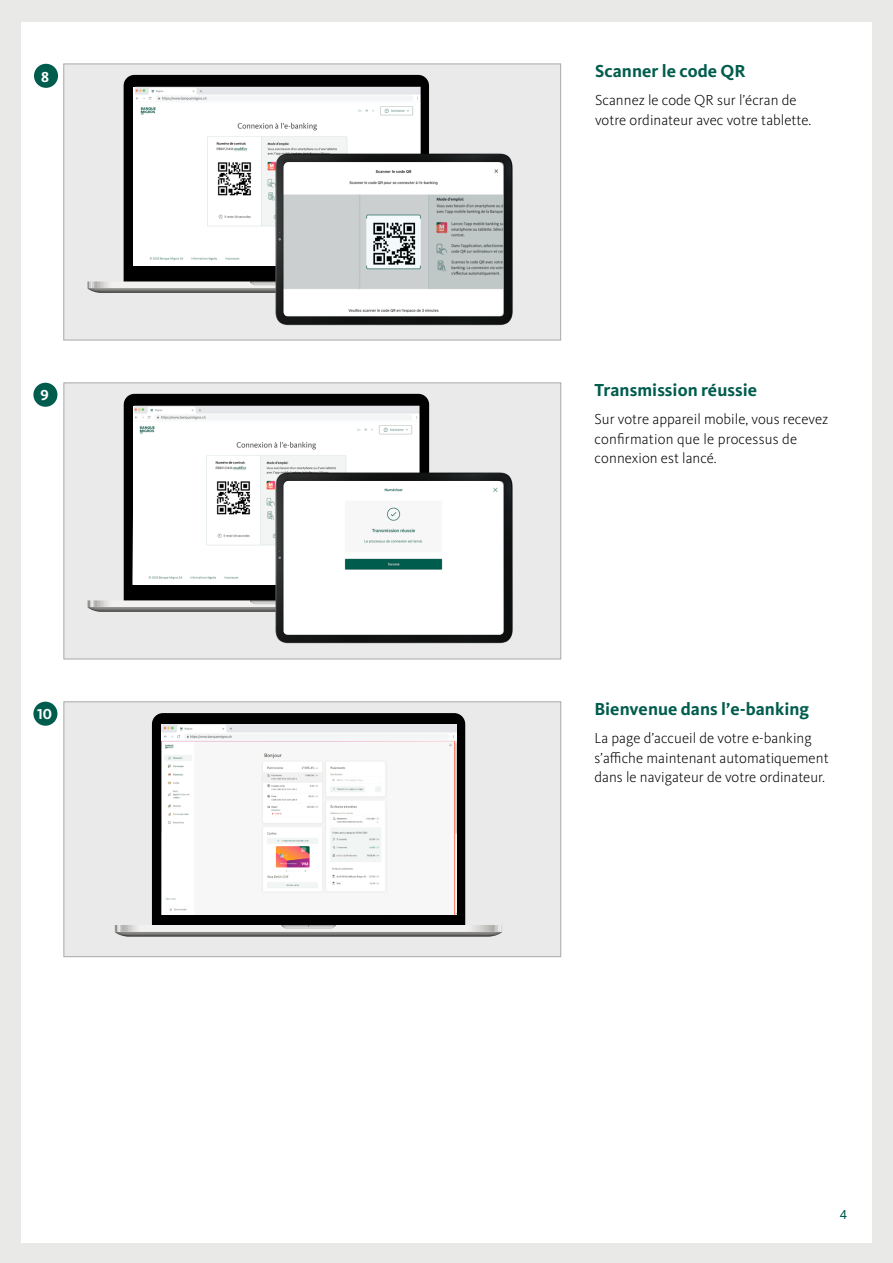
<style>
.page{position:relative;width:893px;height:1263px;background:#e9e9e8}
.page>*{position:absolute;margin:0;border:0;box-sizing:border-box;transform-origin:0 0}
.t1{font:700 18px "Migrosbank Kievit";letter-spacing:.005em;color:#005c4d}
.t2{font:300 15px/19.5px "Migrosbank Kievit";letter-spacing:.005em;color:#000}
.t3{font:700 15px "Migrosbank Kievit";color:#fff}
.t4{font:13.5px "Migrosbank Kievit";color:#005c4d}
</style>
<div class="page">
<div style="left:21px;top:23px;width:851px;height:1220px;background:#fff"></div>
<div style="left:64px;top:702px;width:497px;height:255px;background:#eaeaea;border:1px solid #a9a9a9"></div>
<div style="left:33px;top:383px;width:24px;height:24px;background:#005c4d;border-radius:50%"></div>
<div style="left:33px;top:702px;width:24px;height:24px;background:#005c4d;border-radius:50%"></div>
<svg style="left:152px;top:713px;width:313px;height:212px;background:#0b0809"></svg>
<img style="left:115px;top:932px;width:387px;height:5px">
<svg style="left:115px;top:925px;width:387px;height:7px"></svg>
<img style="left:281px;top:925px;width:55px;height:4px">
<div style="left:64px;top:383px;width:497px;height:276px;background:#eaeaea;border:1px solid #a9a9a9"></div>
<div style="left:124px;top:394px;width:305px;height:206px;background:#010000"></div>
<img style="left:88px;top:607px;width:165px;height:5px">
<svg style="left:88px;top:600px;width:162px;height:7px"></svg>
<img style="left:132px;top:406px;width:288px;height:179px">
<img style="left:253px;top:461px;width:260px;height:183px">
<div style="left:280px;top:474px;width:226px;height:161px;background:#000;opacity:.2"></div>
<img style="left:283px;top:481px;width:220px;height:154px">
<div style="left:34px;top:64px;width:24px;height:24px;background:#005c4d;border-radius:50%"></div>
<div style="left:64px;top:64px;width:497px;height:276px;background:#eaeaea;border:1px solid #a9a9a9"></div>
<div style="left:124px;top:75px;width:305px;height:206px;background:#010000"></div>
<img style="left:87px;top:288px;width:166px;height:5px">
<svg style="left:87px;top:281px;width:163px;height:7px"></svg>
<img style="left:134px;top:87px;width:287px;height:179px">
<img style="left:253px;top:142px;width:260px;height:184px">
<div style="left:280px;top:155px;width:226px;height:161px;background:#000;opacity:.2"></div>
<img style="left:283px;top:162px;width:220px;height:154px">
<img style="left:162px;top:724px;width:294px;height:191px">
<p class="t3" style="left:41px;top:68px;width:9px">8</p>
<p class="t3" style="left:40px;top:386px;width:10px">9</p>
<p class="t3" style="left:37px;top:705px;width:17px">10</p>
<p class="t1" style="left:595px;top:61px;width:152px">Scanner le code QR</p>
<p class="t2" style="left:595px;top:91px;width:218px">Scannez le code QR sur l’écran de votre ordinateur avec votre tablette.</p>
<p class="t1" style="left:594px;top:380px;width:164px">Transmission réussie</p>
<p class="t2" style="left:594px;top:410px;width:235px">Sur votre appareil mobile, vous recevez confirmation que le processus de connexion est lancé.</p>
<p class="t1" style="left:594px;top:698px;width:216px">Bienvenue dans lʼe-banking</p>
<p class="t2" style="left:594px;top:728px;width:236px">La page d’accueil de votre e-banking s’affiche maintenant automatiquement dans le navigateur de votre ordinateur.</p>
<p class="t4" style="left:840px;top:1206px;width:9px">4</p>
</div>
